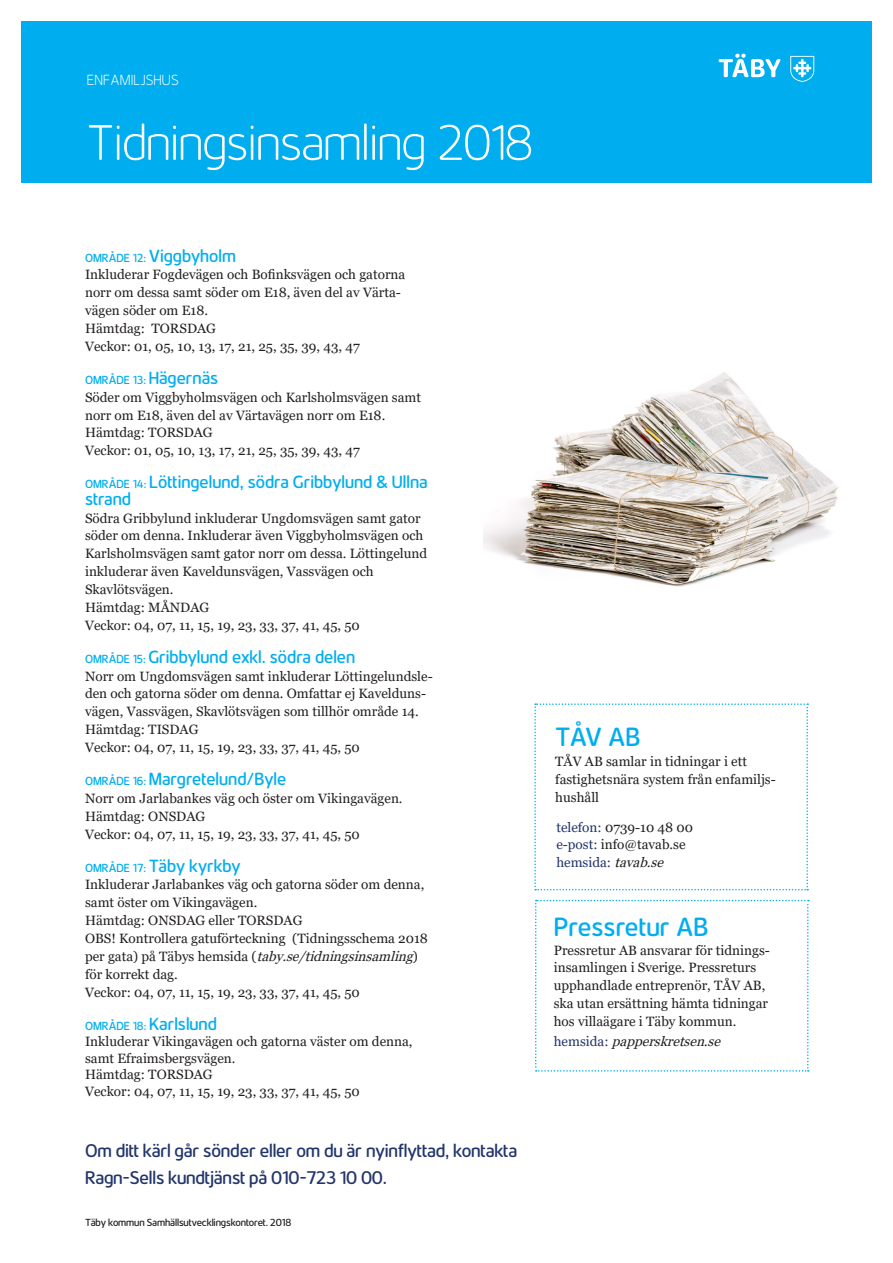
<style>
.page{position:relative;width:893px;height:1263px;background:#fff}
.page>*{position:absolute;margin:0;border:0;box-sizing:border-box;transform-origin:0 0}
.Rubrik_1{font:51px "Risbyle 2016 beta 03 Light";letter-spacing:-.01em;color:#fff}
.mellis_risbyle_blå{font:27px "Risbyle 2016 beta 03 Regular";color:#00aeef}
.ingress_brun{font:18.75px "Risbyle 2016 beta 03 Regular";letter-spacing:-.01em;color:#22356c}
.mellis_risbyle_blå-2{font:18px/16.5px "Risbyle 2016 beta 03 Regular";color:#00aeef}
.Rubrik_1-2{font:15px "Risbyle 2016 beta 03 Light";letter-spacing:.01em;color:#fff}
.bröd_helvetica_9_10{font:13.5px/17.9px "Georgia";color:#231f20}
.bröd_helvetica_9_10-2{font:italic 13.5px "Georgia";color:#231f20}
.bröd_helvetica_9_10-3{font:13.5px "Georgia";color:#22356c}
.mellis_risbyle_blå-3{font:12px "Risbyle 2016 beta 03 Regular";color:#00aeef}
.t1{font:10.5px "Risbyle 2016 beta 03 Regular";letter-spacing:-.01em;color:#231f20}
.s1{font-size:12px}
.s2{font-size:18px}
.s3{font-style:italic}
.s4{color:#22356c}
.s5{font-style:italic;color:#231f20}
.s6{font-style:normal;color:#22356c}
</style>
<div class="page">
<div style="left:21px;top:21px;width:851px;height:162px;background:#00aeef"></div>
<svg style="left:719px;top:54px;width:62px;height:23px"></svg>
<svg style="left:790px;top:56px;width:24px;height:26px"></svg>
<svg style="left:534px;top:703px;width:274px;height:187px"></svg>
<img style="left:483px;top:372px;width:356px;height:215px">
<svg style="left:535px;top:900px;width:274px;height:171px"></svg>
<p class="Rubrik_1-2" style="left:87px;top:71px;width:94px">ENFAMILJSHUS</p>
<p class="Rubrik_1" style="left:87px;top:112px;width:448px">Tidningsinsamling 2018</p>
<p class="mellis_risbyle_blå-2" style="left:85px;top:247px;width:152px"><span class="s1">OMRÅDE 12:</span> Viggbyholm</p>
<p class="bröd_helvetica_9_10" style="left:85px;top:266px;width:322px">Inkluderar Fogdevägen och Bofinksvägen och gatorna norr om dessa samt söder om E18, även del av Värta&shy;vägen söder om E18.<br>Hämtdag: TORSDAG<br>Veckor: 01, 05, 10, 13, 17, 21, 25, 35, 39, 43, 47</p>
<p class="mellis_risbyle_blå-3" style="left:85px;top:373px;width:135px">OMRÅDE 13: <span class="s2">Hägernäs</span></p>
<p class="bröd_helvetica_9_10" style="left:85px;top:388px;width:338px">Söder om Viggbyholmsvägen och Karlsholmsvägen samt norr om E18, även del av Värtavägen norr om E18.<br>Hämtdag: TORSDAG<br>Veckor: 01, 05, 10, 13, 17, 21, 25, 35, 39, 43, 47</p>
<p class="mellis_risbyle_blå-2" style="left:85px;top:474px;width:344px"><span class="s1">OMRÅDE 14:</span> Löttingelund, södra Gribbylund &amp; Ullna strand</p>
<p class="bröd_helvetica_9_10" style="left:85px;top:509px;width:344px">Södra Gribbylund inkluderar Ungdomsvägen samt gator söder om denna. Inkluderar även Viggbyholmsvägen och Karlsholmsvägen samt gator norr om dessa. Löttingelund inkluderar även Kaveldunsvägen, Vassvägen och Skavlötsvägen.<br>Hämtdag: MÅNDAG<br>Veckor: 04, 07, 11, 15, 19, 23, 33, 37, 41, 45, 50</p>
<p class="mellis_risbyle_blå-2" style="left:85px;top:648px;width:272px"><span class="s1">OMRÅDE 15:</span> Gribbylund exkl. södra delen</p>
<p class="bröd_helvetica_9_10" style="left:85px;top:667px;width:349px">Norr om Ungdomsvägen samt inkluderar Löttingelundsle&shy;den och gatorna söder om denna. Omfattar ej Kavelduns&shy;vägen, Vassvägen, Skavlötsvägen som tillhör område 14.<br>Hämtdag: TISDAG<br>Veckor: 04, 07, 11, 15, 19, 23, 33, 37, 41, 45, 50</p>
<p class="mellis_risbyle_blå-2" style="left:85px;top:770px;width:203px"><span class="s1">OMRÅDE 16:</span> Margretelund/Byle</p>
<p class="bröd_helvetica_9_10" style="left:85px;top:789px;width:319px">Norr om Jarlabankes väg och öster om Vikingavägen.<br>Hämtdag: ONSDAG<br>Veckor: 04, 07, 11, 15, 19, 23, 33, 37, 41, 45, 50</p>
<p class="mellis_risbyle_blå-2" style="left:85px;top:857px;width:157px"><span class="s1">OMRÅDE 17:</span> Täby kyrkby</p>
<p class="bröd_helvetica_9_10" style="left:85px;top:876px;width:341px">Inkluderar Jarlabankes väg och gatorna söder om denna, samt öster om Vikingavägen.<br>Hämtdag: ONSDAG eller TORSDAG</p>
<p class="bröd_helvetica_9_10" style="left:85px;top:930px;width:344px">OBS! Kontrollera gatuförteckning (Tidningsschema 2018 p e r g a t a ) p å T ä b y s h e m s i d a ( <span class="s3">taby.se/tidningsinsamling</span>) för korrekt dag.<br>Veckor: 04, 07, 11, 15, 19, 23, 33, 37, 41, 45, 50</p>
<p class="mellis_risbyle_blå-3" style="left:85px;top:1018px;width:133px">OMRÅDE 18: <span class="s2">Karlslund</span></p>
<p class="bröd_helvetica_9_10" style="left:85px;top:1033px;width:329px;line-height:16.5px">Inkluderar Vikingavägen och gatorna väster om denna, samt Efraimsbergsvägen.<br>Hämtdag: TORSDAG<br>Veckor: 04, 07, 11, 15, 19, 23, 33, 37, 41, 45, 50</p>
<p class="ingress_brun" style="left:85px;top:1140px;width:434px">Om ditt kärl går sönder eller om du är nyinflyttad, kontakta</p>
<p class="ingress_brun" style="left:85px;top:1167px;width:304px">Ragn-Sells kundtjänst på 010-723 10 00.</p>
<p class="t1" style="left:85px;top:1216px;width:208px">Täby kommun Samhällsutvecklingskontoret. 2018</p>
<p class="mellis_risbyle_blå" style="left:555px;top:721px;width:87px">TÅV AB</p>
<p class="bröd_helvetica_9_10" style="left:555px;top:753px;width:222px">TÅV AB samlar in tidningar i ett fastighetsnära system från enfamiljs&shy;hushåll</p>
<p class="bröd_helvetica_9_10" style="left:556px;top:818px;width:138px"><span class="s4">telefon:</span> 0739-10 48 00</p>
<p class="bröd_helvetica_9_10" style="left:556px;top:836px;width:131px"><span class="s4">e-post:</span> info@tavab.se</p>
<p class="bröd_helvetica_9_10-3" style="left:556px;top:854px;width:113px">hemsida : <span class="s5">tavab.se</span></p>
<p class="mellis_risbyle_blå" style="left:554px;top:911px;width:156px">Pressretur AB</p>
<p class="bröd_helvetica_9_10" style="left:554px;top:941px;width:218px">Pressretur AB ansvarar för tidnings&shy;insamlingen i Sverige. Pressreturs upphandlade entreprenör, TÅV AB, ska utan ersättning hämta tidningar hos villaägare i Täby kommun.</p>
<p class="bröd_helvetica_9_10-2" style="left:554px;top:1033px;width:172px"><span class="s6">h e m s i d a :</span> papperskretsen.se</p>
</div>
